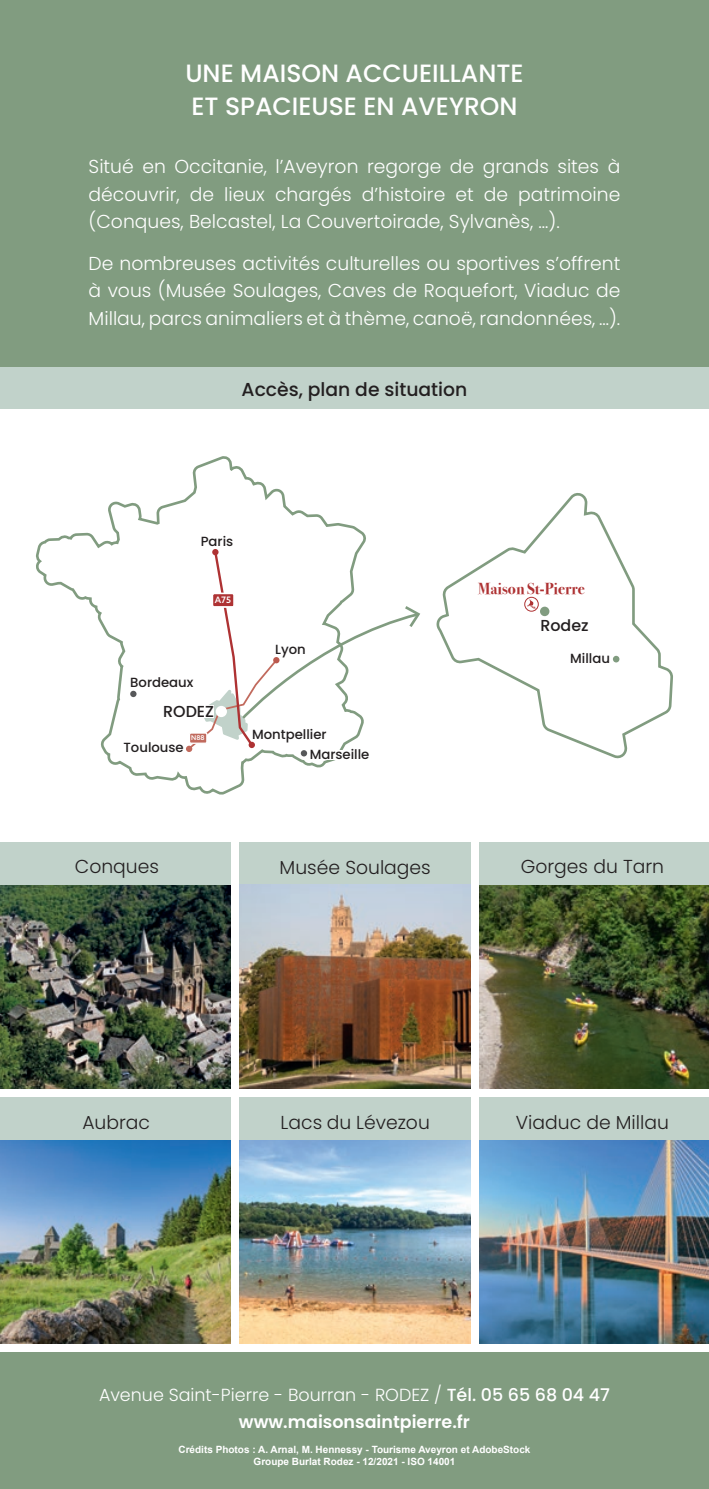
<style>
.page{position:relative;width:709px;height:1489px;background:#fff}
.page>*{position:absolute;margin:0;border:0;box-sizing:border-box;transform-origin:0 0}
.t1{font:500 25px/32.5px "Poppins";color:#fff}
.t2{font:300 25px "August";color:#fff}
.t3{font:300 18.75px/27.5px "Poppins";color:#fff;text-align:justify}
.t4{font:300 18.75px "Poppins";color:#231f20}
.t5{font:500 18.75px "Poppins";color:#231f20}
.t6{font:300 17.5px/27.5px "Poppins";color:#fff;text-align:center}
.t7{font:700 16px "Bodoni Svty Two ITCTT";color:#ae3233}
.t8{font:500 16px "Poppins";color:#231f20}
.t9{font:500 13.25px/19.2px "Poppins";color:#231f20}
.t10{font:700 10px/12px "Arial";color:#fff;text-align:center}
.t11{font:500 9px "Azo Sans";color:#fff}
.t12{font:500 6.5px "Azo Sans";color:#fff}
.s1{font-weight:500}
.s2{font-weight:600}
</style>
<div class="page">
<div style="left:0;top:366px;width:709px;height:43px;background:#c1d2ca"></div>
<svg style="left:36px;top:456px;width:330px;height:339px"></svg>
<div style="left:186px;top:745px;width:6px;height:7px;background:#c16a5d;border-radius:50%"></div>
<div style="left:130px;top:690px;width:6px;height:7px;background:#57585a;border-radius:50%"></div>
<svg style="left:436px;top:493px;width:236px;height:266px"></svg>
<div style="left:540px;top:606px;width:9px;height:10px;background:#819c80;border-radius:50%"></div>
<div style="left:613px;top:655px;width:6px;height:7px;background:#819c80;border-radius:50%"></div>
<div style="left:309px;top:750px;width:61px;height:9px;background:#fff"></div>
<div style="left:524px;top:597px;width:14px;height:14px;border:1px solid #ae3233;border-radius:50%"></div>
<svg style="left:527px;top:599px;width:8px;height:9px"></svg>
<svg style="left:189px;top:549px;width:231px;height:207px"></svg>
<div style="left:163px;top:705px;width:51px;height:13px;background:#fff"></div>
<div style="left:234px;top:842px;width:244px;height:43px;background:#c1d2ca"></div>
<img style="left:0;top:1139px;width:709px;height:204px">
<img style="left:239px;top:884px;width:232px;height:204px">
<img style="left:479px;top:884px;width:230px;height:204px">
<div style="left:0;top:1097px;width:235px;height:42px;background:#c1d2ca"></div>
<div style="left:235px;top:1097px;width:241px;height:42px;background:#c1d2ca"></div>
<div style="left:476px;top:1097px;width:233px;height:42px;background:#c1d2ca"></div>
<img style="left:0;top:884px;width:231px;height:204px">
<div style="left:0;top:842px;width:234px;height:42px;background:#c1d2ca"></div>
<div style="left:477px;top:842px;width:232px;height:42px;background:#c1d2ca"></div>
<div style="left:231px;top:840px;width:8px;height:520px;background:#fff"></div>
<div style="left:471px;top:839px;width:8px;height:521px;background:#fff"></div>
<div style="left:0;top:0;width:709px;height:366px;background:#819c80"></div>
<div style="left:0;top:1351px;width:709px;height:137px;background:#819c80"></div>
<h1 class="t2" style="left:203px;top:55px;width:303px">La aison Saint-Pierre</h1>
<h1 class="t1" style="left:185px;top:57px;width:340px">UNE MAISON ACCUEILLANTE<br>ET SPACIEUSE EN AVEYRON</h1>
<p class="t3" style="left:89px;top:153px;width:533px">Situé en Occitanie, l’Aveyron regorge de grands sites à découvrir, de lieux chargés d’histoire et de patrimoine (Conques, Belcastel, La Couvertoirade, Sylvanès, …).</p>
<p class="t3" style="left:89px;top:249px;width:533px">De nombreuses activités culturelles ou sportives s’offrent à vous (Musée Soulages, Caves de Roquefort, Viaduc de Millau, parcs animaliers et à thème, canoë, randonnées, …).</p>
<p class="t5" style="left:241px;top:378px;width:227px">Accès, plan de situation</p>
<p class="t9" style="left:201px;top:532px;width:34px">Paris</p>
<p class="t11" style="left:215px;top:594px;width:18px">A75</p>
<p class="t9" style="left:130px;top:672px;width:65px">Bordeaux</p>
<p class="t8" style="left:163px;top:702px;width:52px">RODEZ</p>
<p class="t9" style="left:123px;top:738px;width:62px">Toulouse</p>
<p class="t12" style="left:191px;top:733px;width:15px">N88</p>
<p class="t9" style="left:275px;top:640px;width:32px">Lyon</p>
<p class="t9" style="left:310px;top:725px;width:61px;text-indent:-58px">Montpellier<br>Marseille</p>
<p class="t7" style="left:478px;top:575px;width:108px">Maison St-Pierre</p>
<p class="t8" style="left:540px;top:615px;width:50px">Rodez</p>
<p class="t9" style="left:570px;top:648px;width:41px">Millau</p>
<p class="t4" style="left:280px;top:856px;width:153px">Musée Soulages</p>
<p class="t4" style="left:75px;top:855px;width:86px">Conques</p>
<p class="t4" style="left:521px;top:855px;width:145px">Gorges du Tarn</p>
<p class="t4" style="left:82px;top:1111px;width:69px">Aubrac</p>
<p class="t4" style="left:281px;top:1111px;width:151px">Lacs du Lévezou</p>
<p class="t4" style="left:516px;top:1111px;width:155px">Viaduc de Millau</p>
<p class="t6" style="left:99px;top:1380px;width:512px">Avenue Saint-Pierre - Bourran - RODEZ / <span class="s1">Tél. 05 65 68 04 47 </span><span class="s2">www.maisonsaintpierre.fr</span></p>
<p class="t10" style="left:178px;top:1443px;width:353px">Crédits Photos : A. Arnal, M. Hennessy - Tourisme Aveyron et AdobeStock<br>Groupe Burlat Rodez - 12/2021 - ISO 14001</p>
</div>
